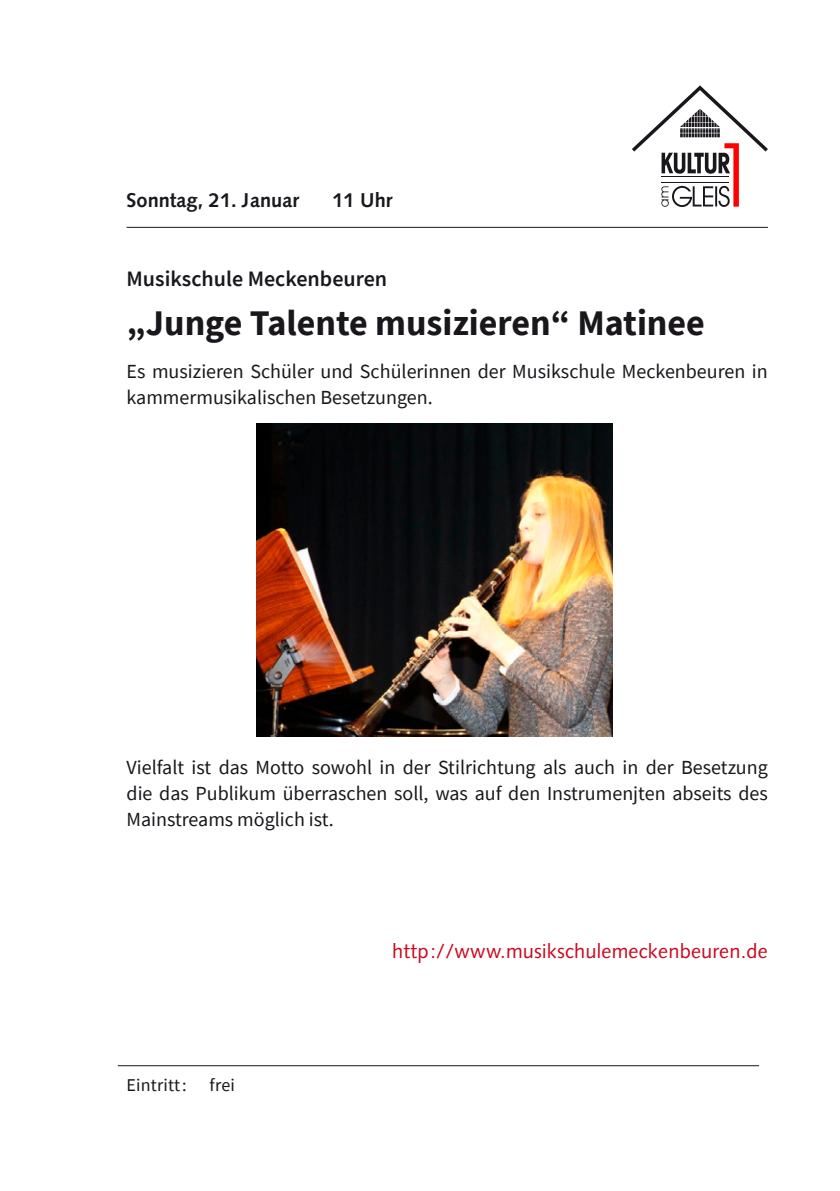
<style>
.page{position:relative;width:840px;height:1191px;background:#fff}
.page>*{position:absolute;margin:0;border:0;box-sizing:border-box;transform-origin:0 0}
.Titel{font:700 36px "Source Sans Pro";color:#1a171c}
.Kuenstler{font:600 22px "Source Sans Pro";color:#1a171c}
.t1{font:20px/26px "Source Sans Pro";color:#1a171c}
.eMail{font:20px "Syntax LTCE";letter-spacing:.01em;color:#cd071e}
.Datum{font:700 20px "Syntax LTCE";color:#1a171c}
.Liste{font:18px "Source Sans Pro";letter-spacing:.01em;color:#1a171c}
</style>
<div class="page">
<svg style="left:632px;top:85px;width:135px;height:122px"></svg>
<hr style="left:661px;top:176px;width:67px;height:1px;background:#1a171c">
<hr style="left:661px;top:182px;width:67px;height:1px;background:#1a171c">
<hr style="left:126px;top:227px;width:641px;height:1px;background:#1a171c">
<hr style="left:118px;top:1065px;width:640px;height:1px;background:#1a171c">
<img style="left:256px;top:424px;width:356px;height:312px">
<p class="Datum" style="left:126px;top:189px;width:174px">Sonntag, 21. Januar</p>
<p class="Datum" style="left:332px;top:189px;width:62px">11 Uhr</p>
<p class="Kuenstler" style="left:126px;top:264px;width:262px">Musikschule Meckenbeuren</p>
<p class="Titel" style="left:126px;top:298px;width:579px">„Junge Talente musizieren“ Matinee</p>
<p class="t1" style="left:126px;top:358px;width:642px">Es musizieren Schüler und Schülerinnen der Musikschule Meckenbeuren in kammermusikalischen Besetzungen.</p>
<p class="t1" style="left:126px;top:754px;width:642px;text-align:justify">Vielfalt ist das Motto sowohl in der Stilrichtung als auch in der Besetzung die das Publikum überraschen soll, was auf den Instrumenjten abseits des Mainstreams möglich ist.</p>
<p class="Liste" style="left:126px;top:1073px;width:62px">Eintritt:</p>
<p class="Liste" style="left:209px;top:1073px;width:27px">frei</p>
<p class="eMail" style="left:392px;top:939px;width:377px">http://www.musikschulemeckenbeuren.de</p>
</div>
